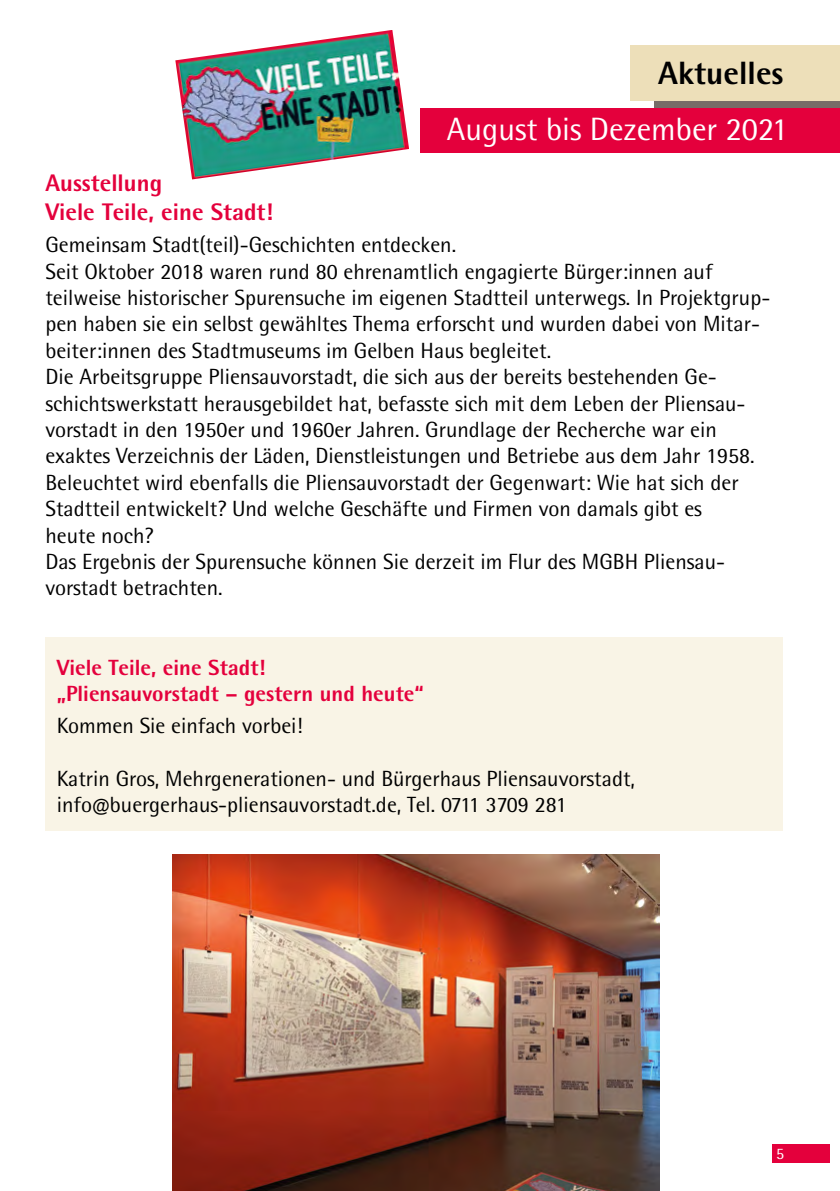
<style>
.page{position:relative;width:840px;height:1191px;background:#fff}
.page>*{position:absolute;margin:0;border:0;box-sizing:border-box;transform-origin:0 0}
.t1{font:32.4px "Rotis Semi Sans Std";color:#fff}
.t2{font:800 32.4px "Rotis Semi Sans Std";color:#000}
.body_1{font:800 24px "Rotis Semi Sans Std";color:#e4003c}
.body_1-2{font:22px/26.4px "Rotis Semi Sans Std";color:#000}
.Block-Auszeichnung{font:22px "Rotis Semi Sans Std";color:#000}
.Block-Auszeichnung-2{font:800 22px/26.4px "Rotis Semi Sans Std";color:#e4003c}
.t3{font:16px "Rotis Semi Sans Std";color:#fff}
</style>
<div class="page">
<div style="left:771px;top:1143px;width:57px;height:19px;background:#e4003c"></div>
<div style="left:654px;top:101px;width:185px;height:7px;background:#776c67"></div>
<div style="left:630px;top:45px;width:209px;height:56px;background:#eddfb9"></div>
<div style="left:45px;top:637px;width:737px;height:82px;background:#f9f4e6"></div>
<div style="left:45px;top:695px;width:737px;height:56px;background:#f9f4e6"></div>
<div style="left:45px;top:748px;width:737px;height:56px;background:#f9f4e6"></div>
<div style="left:45px;top:774px;width:737px;height:56px;background:#f9f4e6"></div>
<img style="left:175px;top:30px;width:234px;height:149px">
<img style="left:172px;top:854px;width:487px;height:337px">
<div style="left:420px;top:108px;width:419px;height:44px;background:#e4003c"></div>
<h1 class="t2" style="left:657px;top:52px;width:127px">Aktuelles</h1>
<h1 class="t1" style="left:446px;top:110px;width:342px">August bis Dezember 2021</h1>
<p class="body_1" style="left:45px;top:168px;width:118px">Ausstellung</p>
<p class="body_1" style="left:45px;top:197px;width:229px">Viele Teile, eine Stadt!</p>
<p class="body_1-2" style="left:45px;top:231px;width:412px">Gemeinsam Stadt(teil)-Geschichten entdecken.</p>
<p class="body_1-2" style="left:45px;top:258px;width:726px">Seit Oktober 2018 waren rund 80 ehrenamtlich engagierte Bürger:innen auf teilweise historischer Spurensuche im eigenen Stadtteil unterwegs. In Projektgrup&shy;pen haben sie ein selbst gewähltes Thema erforscht und wurden dabei von Mitar&shy;beiter:innen des Stadtmuseums im Gelben Haus begleitet.</p>
<p class="body_1-2" style="left:45px;top:363px;width:710px">Die Arbeitsgruppe Pliensauvorstadt, die sich aus der bereits bestehenden Ge&shy;schichtswerkstatt herausgebildet hat, befasste sich mit dem Leben der Pliensau&shy;vorstadt in den 1950er und 1960er Jahren. Grundlage der Recherche war ein exaktes Verzeichnis der Läden, Dienstleistungen und Betriebe aus dem Jahr 1958.<br>Beleuchtet wird ebenfalls die Pliensauvorstadt der Gegenwart: Wie hat sich der Stadtteil entwickelt? Und welche Geschäfte und Firmen von damals gibt es heute noch?</p>
<p class="body_1-2" style="left:45px;top:548px;width:681px">Das Ergebnis der Spurensuche können Sie derzeit im Flur des MGBH Pliensau&shy;vorstadt betrachten.</p>
<p class="Block-Auszeichnung-2" style="left:57px;top:653px;width:368px">Viele Teile, eine Stadt! „Pliensauvorstadt – gestern und heute“</p>
<p class="Block-Auszeichnung" style="left:57px;top:712px;width:247px">Kommen Sie einfach vorbei!</p>
<p class="Block-Auszeichnung" style="left:57px;top:765px;width:579px">Katrin Gros, Mehrgenerationen- und Bürgerhaus Pliensauvorstadt,</p>
<p class="Block-Auszeichnung" style="left:57px;top:792px;width:511px">info@buergerhaus-pliensauvorstadt.de, Tel. 0711 3709 281</p>
<p class="t3" style="left:775px;top:1143px;width:10px">5</p>
</div>
